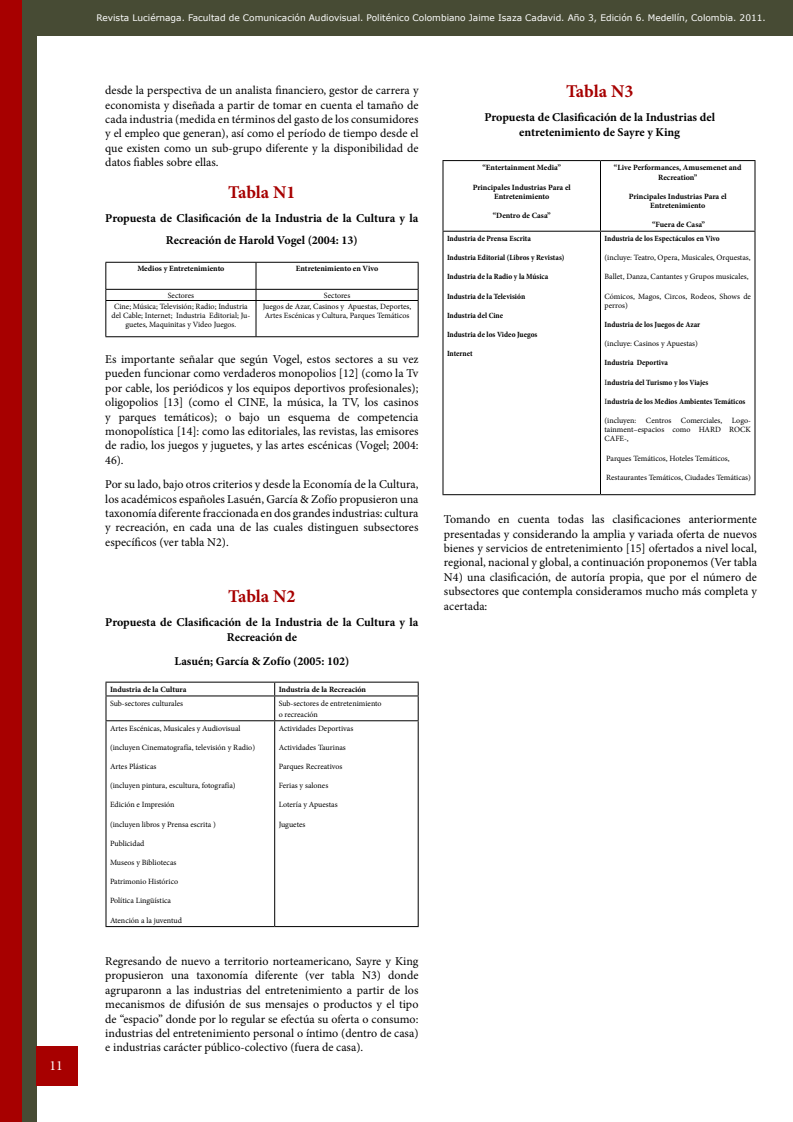
<style>
.page{position:relative;width:793px;height:1122px;background:#fff}
.page>*{position:absolute;margin:0;border:0;box-sizing:border-box;transform-origin:0 0}
.t1{font:700 18px "Minion Pro";letter-spacing:-.005em;color:#a70000}
.t2{font:14px "Minion Pro";color:#fff}
.t3{font:12px/14.4px "Minion Pro";color:#000;text-align:justify}
.t4{font:700 12px/14.4px "Minion Pro";color:#000;text-align:center}
.t5{font:9px "MS Reference Sans Serif";color:#fff}
.t6{font:8px/9.2px "Minion Pro";color:#000}
.t7{font:700 condensed 8px "Minion Pro";color:#000}
.t8{font:700 8px/9.2px "Minion Pro";color:#000;text-align:center}
.s1{font-weight:400;font-stretch:normal}
</style>
<div class="page">
<div style="left:11px;top:0;width:25px;height:1122px;background:#474b34"></div>
<div style="left:1px;top:0;width:792px;height:36px;background:#474b34"></div>
<div style="left:0;top:0;width:22px;height:1122px;background:#a70000"></div>
<div style="left:36px;top:1046px;width:42px;height:40px;background:#a70000"></div>
<hr style="left:106px;top:682px;width:169px;height:1px;background:#000">
<hr style="left:275px;top:682px;width:144px;height:1px;background:#000">
<hr style="left:106px;top:695px;width:169px;height:1px;background:#000">
<svg style="left:106px;top:683px;width:1px;height:37px"></svg>
<hr style="left:275px;top:695px;width:144px;height:1px;background:#000">
<svg style="left:274px;top:683px;width:1px;height:37px"></svg>
<svg style="left:418px;top:683px;width:1px;height:37px"></svg>
<hr style="left:106px;top:720px;width:169px;height:1px;background:#000">
<hr style="left:106px;top:721px;width:1px;height:205px;background:#000">
<hr style="left:275px;top:720px;width:144px;height:1px;background:#000">
<hr style="left:274px;top:721px;width:1px;height:205px;background:#000">
<hr style="left:418px;top:721px;width:1px;height:205px;background:#000">
<hr style="left:106px;top:926px;width:169px;height:1px;background:#000">
<hr style="left:275px;top:926px;width:144px;height:1px;background:#000">
<hr style="left:442px;top:160px;width:158px;height:1px;background:#000">
<hr style="left:442px;top:161px;width:2px;height:70px;background:#000">
<hr style="left:600px;top:160px;width:156px;height:1px;background:#000">
<hr style="left:600px;top:161px;width:1px;height:70px;background:#000">
<hr style="left:754px;top:161px;width:2px;height:70px;background:#000">
<hr style="left:442px;top:231px;width:158px;height:1px;background:#000">
<hr style="left:442px;top:232px;width:2px;height:262px;background:#000">
<hr style="left:600px;top:231px;width:156px;height:1px;background:#000">
<hr style="left:600px;top:232px;width:1px;height:262px;background:#000">
<hr style="left:754px;top:232px;width:2px;height:262px;background:#000">
<hr style="left:442px;top:494px;width:158px;height:1px;background:#000">
<hr style="left:600px;top:494px;width:156px;height:1px;background:#000">
<hr style="left:106px;top:262px;width:150px;height:1px;background:#000">
<hr style="left:256px;top:262px;width:162px;height:1px;background:#000">
<hr style="left:106px;top:289px;width:150px;height:1px;background:#000">
<svg style="left:106px;top:263px;width:1px;height:37px"></svg>
<hr style="left:256px;top:289px;width:162px;height:1px;background:#000">
<svg style="left:256px;top:263px;width:1px;height:37px"></svg>
<svg style="left:418px;top:263px;width:1px;height:37px"></svg>
<hr style="left:106px;top:300px;width:150px;height:1px;background:#000">
<hr style="left:106px;top:301px;width:1px;height:35px;background:#000">
<hr style="left:256px;top:300px;width:162px;height:1px;background:#000">
<hr style="left:256px;top:301px;width:1px;height:35px;background:#000">
<hr style="left:418px;top:301px;width:1px;height:35px;background:#000">
<hr style="left:106px;top:336px;width:150px;height:1px;background:#000">
<hr style="left:256px;top:336px;width:162px;height:1px;background:#000">
<p class="t2" style="left:50px;top:1056px;width:15px">11</p>
<p class="t5" style="left:96px;top:12px;width:671px">Revista Luciérnaga. Facultad de Comunicación Audiovisual. Politénico Colombiano Jaime Isaza Cadavid. Año 3, Edición 6. Medellín, Colombia. 2011.</p>
<p class="t3" style="left:105px;top:83px;width:315px">desde la perspectiva de un analista financiero, gestor de carrera y economista y diseñada a partir de tomar en cuenta el tamaño de cada industria (medida en términos del gasto de los consumidores y el empleo que generan), así como el período de tiempo desde el que existen como un sub-grupo diferente y la disponibilidad de datos fiables sobre ellas.</p>
<h1 class="t1" style="left:228px;top:179px;width:69px">Tabla N1</h1>
<p class="t4" style="left:105px;top:207px;width:315px;line-height:21.6px">Propuesta de Clasificación de la Industria de la Cultura y la<br>Recreación de Harold Vogel (2004: 13)</p>
<p class="t8" style="left:137px;top:264px;width:89px">Medios y Entretenimiento</p>
<p class="t8" style="left:296px;top:264px;width:84px">Entretenimiento en Vivo</p>
<p class="t6" style="left:168px;top:291px;width:28px">Sectores</p>
<p class="t6" style="left:324px;top:291px;width:28px">Sectores</p>
<p class="t6" style="left:112px;top:302px;width:140px;text-align:center">Cine; Música; Televisión; Radio; Industria del Cable; Internet; Industria Editorial; Ju&shy;guetes, Maquinitas y Video Juegos.</p>
<p class="t6" style="left:263px;top:302px;width:150px">Juegos de Azar, Casinos y Apuestas, Deportes,<br>Artes Escénicas y Cultura, Parques Temáticos</p>
<p class="t3" style="left:105px;top:352px;width:315px">Es importante señalar que según Vogel, estos sectores a su vez pueden funcionar como verdaderos monopolios [12] (como la Tv por cable, los periódicos y los equipos deportivos profesionales); oligopolios [13] (como el CINE, la música, la TV, los casinos y parques temáticos); o bajo un esquema de competencia monopolística [14]: como las editoriales, las revistas, las emisores de radio, los juegos y juguetes, y las artes escénicas (Vogel; 2004:<br>46).</p>
<p class="t3" style="left:105px;top:477px;width:315px">Por su lado, bajo otros criterios y desde la Economía de la Cultura, los académicos españoles Lasuén, García &amp; Zofío propusieron una taxonomía diferente fraccionada en dos grandes industrias: cultura y recreación, en cada una de las cuales distinguen subsectores específicos (ver tabla N2).</p>
<h1 class="t1" style="left:228px;top:583px;width:69px">Tabla N2</h1>
<p class="t4" style="left:105px;top:615px;width:315px">Propuesta de Clasificación de la Industria de la Cultura y la<br>Recreación de</p>
<p class="t4" style="left:174px;top:654px;width:176px">Lasuén; García &amp; Zofío (2005: 102)</p>
<p class="t8" style="left:110px;top:685px;width:78px">Industria de la Cultura</p>
<p class="t8" style="left:279px;top:685px;width:89px">Industria de la Recreación</p>
<p class="t6" style="left:110px;top:699px;width:75px">Sub-sectores culturales</p>
<p class="t6" style="left:279px;top:698px;width:104px;line-height:11px">Sub-sectores de entretenimiento o recreación</p>
<p class="t6" style="left:110px;top:723px;width:132px">Artes Escénicas, Musicales y Audiovisual</p>
<p class="t6" style="left:110px;top:743px;width:147px">(incluyen Cinematografía, televisión y Radio)</p>
<p class="t6" style="left:110px;top:762px;width:48px">Artes Plásticas</p>
<p class="t6" style="left:110px;top:781px;width:127px">(incluyen pintura, escultura, fotografía)</p>
<p class="t6" style="left:110px;top:800px;width:66px">Edición e Impresión</p>
<p class="t6" style="left:110px;top:819px;width:107px">(incluyen libros y Prensa escrita )</p>
<p class="t6" style="left:110px;top:839px;width:36px">Publicidad</p>
<p class="t6" style="left:110px;top:858px;width:68px">Museos y Bibliotecas</p>
<p class="t6" style="left:110px;top:877px;width:70px">Patrimonio Histórico</p>
<p class="t6" style="left:110px;top:896px;width:63px">Política Lingüística</p>
<p class="t6" style="left:110px;top:915px;width:73px">Atención a la juventud</p>
<p class="t6" style="left:279px;top:723px;width:76px">Actividades Deportivas</p>
<p class="t6" style="left:279px;top:743px;width:69px">Actividades Taurinas</p>
<p class="t6" style="left:279px;top:762px;width:65px">Parques Recreativos</p>
<p class="t6" style="left:279px;top:781px;width:51px">Ferias y salones</p>
<p class="t6" style="left:279px;top:800px;width:60px">Lotería y Apuestas</p>
<p class="t6" style="left:279px;top:819px;width:28px">Juguetes</p>
<p class="t3" style="left:105px;top:954px;width:315px">Regresando de nuevo a territorio norteamericano, Sayre y King propusieron una taxonomía diferente (ver tabla N3) donde agruparonn a las industrias del entretenimiento a partir de los mecanismos de difusión de sus mensajes o productos y el tipo de “espacio” donde por lo regular se efectúa su oferta o consumo: industrias del entretenimiento personal o íntimo (dentro de casa) e industrias carácter público-colectivo (fuera de casa).</p>
<h1 class="t1" style="left:566px;top:79px;width:69px">Tabla N3</h1>
<p class="t4" style="left:484px;top:110px;width:232px">Propuesta de Clasificación de la Industrias del entretenimiento de Sayre y King</p>
<p class="t8" style="left:483px;top:163px;width:80px">“Entertainment Media”</p>
<p class="t8" style="left:473px;top:182px;width:100px">Principales Industrias Para el<br>Entretenimiento</p>
<p class="t8" style="left:493px;top:211px;width:59px">“Dentro de Casa”</p>
<p class="t7" style="left:447px;top:233px;width:86px">Industria de Prensa Escrita</p>
<p class="t7" style="left:447px;top:252px;width:119px">Industria Editorial (Libros y Revistas)</p>
<p class="t7" style="left:447px;top:271px;width:103px">Industria de la Radio y la Música</p>
<p class="t7" style="left:447px;top:291px;width:80px">Industria de la Televisión</p>
<p class="t7" style="left:447px;top:310px;width:58px">Industria del Cine</p>
<p class="t7" style="left:447px;top:329px;width:92px">Industria de los Video Juegos</p>
<p class="t7" style="left:447px;top:348px;width:27px">Internet</p>
<p class="t8" style="left:614px;top:163px;width:129px">“Live Performances, Amusemenet and<br>Recreation”</p>
<p class="t8" style="left:629px;top:192px;width:100px">Principales Industrias Para el<br>Entretenimiento</p>
<p class="t8" style="left:652px;top:220px;width:55px">“Fuera de Casa”</p>
<p class="t7" style="left:605px;top:233px;width:117px">Industria de los Espectáculos en Vivo</p>
<p class="t6" style="left:605px;top:253px;width:148px">(incluye: Teatro, Opera, Musicales, Orquestas,</p>
<p class="t6" style="left:605px;top:272px;width:146px">Ballet, Danza, Cantantes y Grupos musicales,</p>
<p class="t6" style="left:605px;top:292px;width:148px">Cómicos, Magos, Circos, Rodeos, Shows de perros)</p>
<p class="t7" style="left:605px;top:319px;width:97px">Industria de los Juegos de Azar</p>
<p class="t6" style="left:605px;top:339px;width:95px">(incluye: Casinos y Apuestas)</p>
<p class="t7" style="left:605px;top:357px;width:65px">Industria Deportiva</p>
<p class="t7" style="left:605px;top:377px;width:106px"><span class="s1">I</span>ndustria del Turismo y los Viajes</p>
<p class="t7" style="left:605px;top:396px;width:142px"><span class="s1">I</span>ndustria de los Medios Ambientes Temáticos</p>
<p class="t6" style="left:605px;top:416px;width:148px;text-align:justify">(incluyen: Centros Comerciales, Logo&shy;tainment–espacios como HARD ROCK CAFE-,</p>
<p class="t6" style="left:606px;top:454px;width:125px">Parques Temáticos, Hoteles Temáticos,</p>
<p class="t6" style="left:606px;top:473px;width:146px">Restaurantes Temáticos, Ciudades Temáticas)</p>
<p class="t3" style="left:444px;top:512px;width:315px">Tomando en cuenta todas las clasificaciones anteriormente presentadas y considerando la amplia y variada oferta de nuevos bienes y servicios de entretenimiento [15] ofertados a nivel local, regional, nacional y global, a continuación proponemos (Ver tabla N4) una clasificación, de autoría propia, que por el número de subsectores que contempla consideramos mucho más completa y acertada:</p>
</div>
